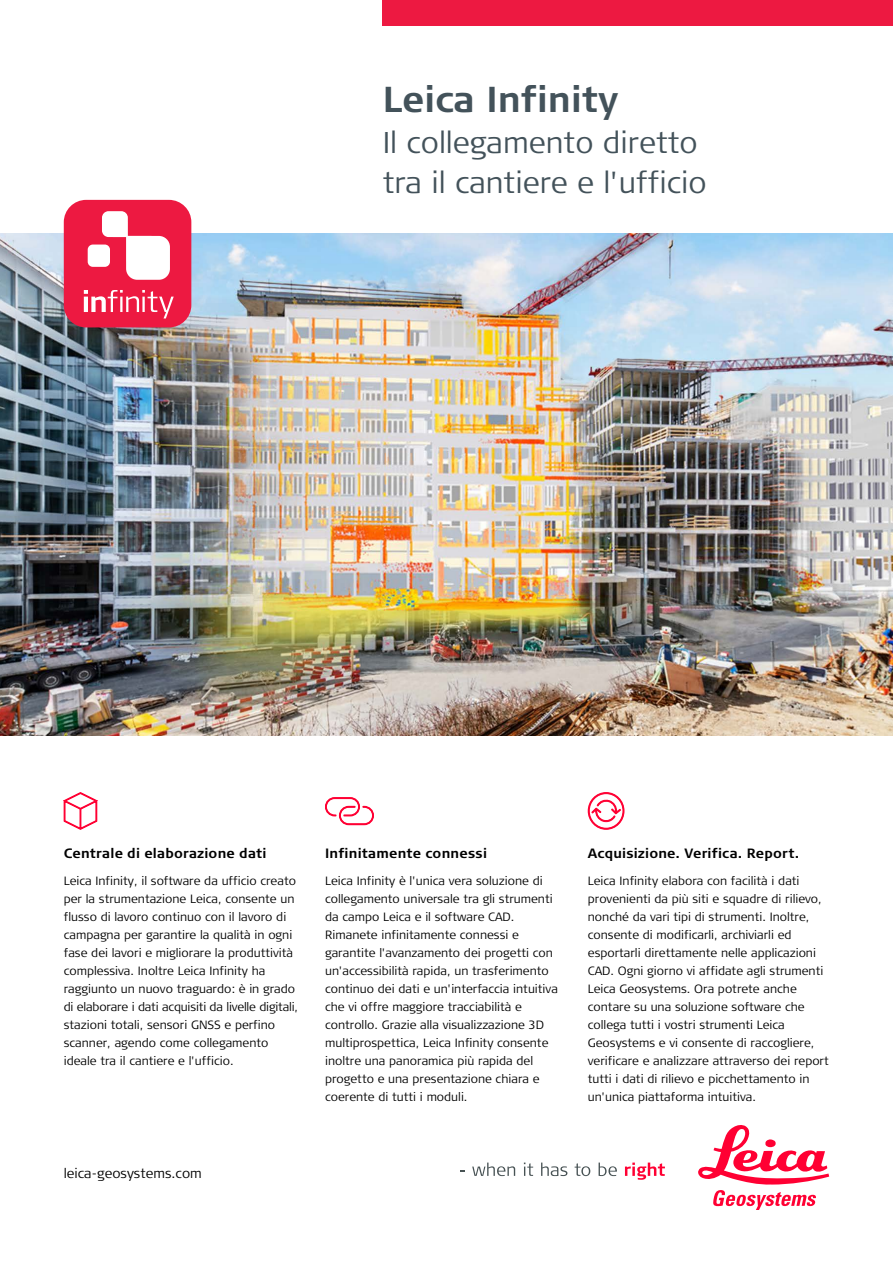
<style>
.page{position:relative;width:893px;height:1263px;background:#fff}
.page>*{position:absolute;margin:0;border:0;box-sizing:border-box;transform-origin:0 0}
.t1{font:700 36px "Signa Column";color:#43525a}
.t2{font:300 30px/40.5px "Signa Column";color:#43525a}
.t3{font:700 13.5px "Signa Column";letter-spacing:.015em;color:#000}
.t4{font:300 13.5px "Signa Column";color:#000}
.t5{font:300 12px/18px "Signa Column";color:#000}
</style>
<div class="page">
<div style="left:383px;top:0;width:510px;height:26px;background:#ed1941"></div>
<img style="left:0;top:234px;width:893px;height:502px">
<svg style="left:472px;top:1162px;width:43px;height:14px"></svg>
<svg style="left:524px;top:1162px;width:9px;height:14px"></svg>
<svg style="left:541px;top:1162px;width:26px;height:14px"></svg>
<svg style="left:575px;top:1163px;width:15px;height:13px"></svg>
<svg style="left:599px;top:1162px;width:18px;height:14px"></svg>
<svg style="left:625px;top:1162px;width:40px;height:18px"></svg>
<svg style="left:698px;top:1125px;width:131px;height:85px"></svg>
<div style="left:64px;top:200px;width:127px;height:127px;background:#ed1941;border-radius:22px"></div>
<svg style="left:84px;top:290px;width:90px;height:28px"></svg>
<svg style="left:102px;top:211px;width:68px;height:69px"></svg>
<div style="left:88px;top:245px;width:22px;height:22px;background:#fff;border-radius:5px"></div>
<svg style="left:588px;top:792px;width:36px;height:38px"></svg>
<svg style="left:64px;top:792px;width:33px;height:38px"></svg>
<svg style="left:325px;top:797px;width:49px;height:28px"></svg>
<h1 class="t1" style="left:383px;top:77px;width:237px">Leica Infinity</h1>
<h2 class="t2" style="left:383px;top:122px;width:325px">Il collegamento diretto tra il cantiere e l'ufficio</h2>
<p class="t3" style="left:64px;top:845px;width:204px">Centrale di elaborazione dati</p>
<p class="t5" style="left:64px;top:872px;width:236px">Leica Infinity, il software da ufficio creato per la strumentazione Leica, consente un flusso di lavoro continuo con il lavoro di campagna per garantire la qualità in ogni fase dei lavori e migliorare la produttività complessiva. Inoltre Leica Infinity ha raggiunto un nuovo traguardo: è in grado di elaborare i dati acquisiti da livelle digitali, stazioni totali, sensori GNSS e perfino scanner, agendo come collegamento ideale tra il cantiere e l'ufficio.</p>
<p class="t4" style="left:64px;top:1164px;width:140px">leica-geosystems.com</p>
<p class="t3" style="left:325px;top:845px;width:163px">Infinitamente connessi</p>
<p class="t5" style="left:325px;top:872px;width:234px">Leica Infinity è l'unica vera soluzione di collegamento universale tra gli strumenti da campo Leica e il software CAD.<br>Rimanete infinitamente connessi e garantite l'avanzamento dei progetti con un'accessibilità rapida, un trasferimento continuo dei dati e un'interfaccia intuitiva che vi offre maggiore tracciabilità e controllo. Grazie alla visualizzazione 3D multiprospettica, Leica Infinity consente inoltre una panoramica più rapida del progetto e una presentazione chiara e coerente di tutti i moduli.</p>
<p class="t3" style="left:588px;top:845px;width:213px">Acquisizione. Verifica. Report.</p>
<p class="t5" style="left:588px;top:872px;width:242px">Leica Infinity elabora con facilità i dati provenienti da più siti e squadre di rilievo, nonché da vari tipi di strumenti. Inoltre, consente di modificarli, archiviarli ed esportarli direttamente nelle applicazioni CAD. Ogni giorno vi affidate agli strumenti Leica Geosystems. Ora potrete anche contare su una soluzione software che collega tutti i vostri strumenti Leica Geosystems e vi consente di raccogliere, verificare e analizzare attraverso dei report tutti i dati di rilievo e picchettamento in un'unica piattaforma intuitiva.</p>
</div>
